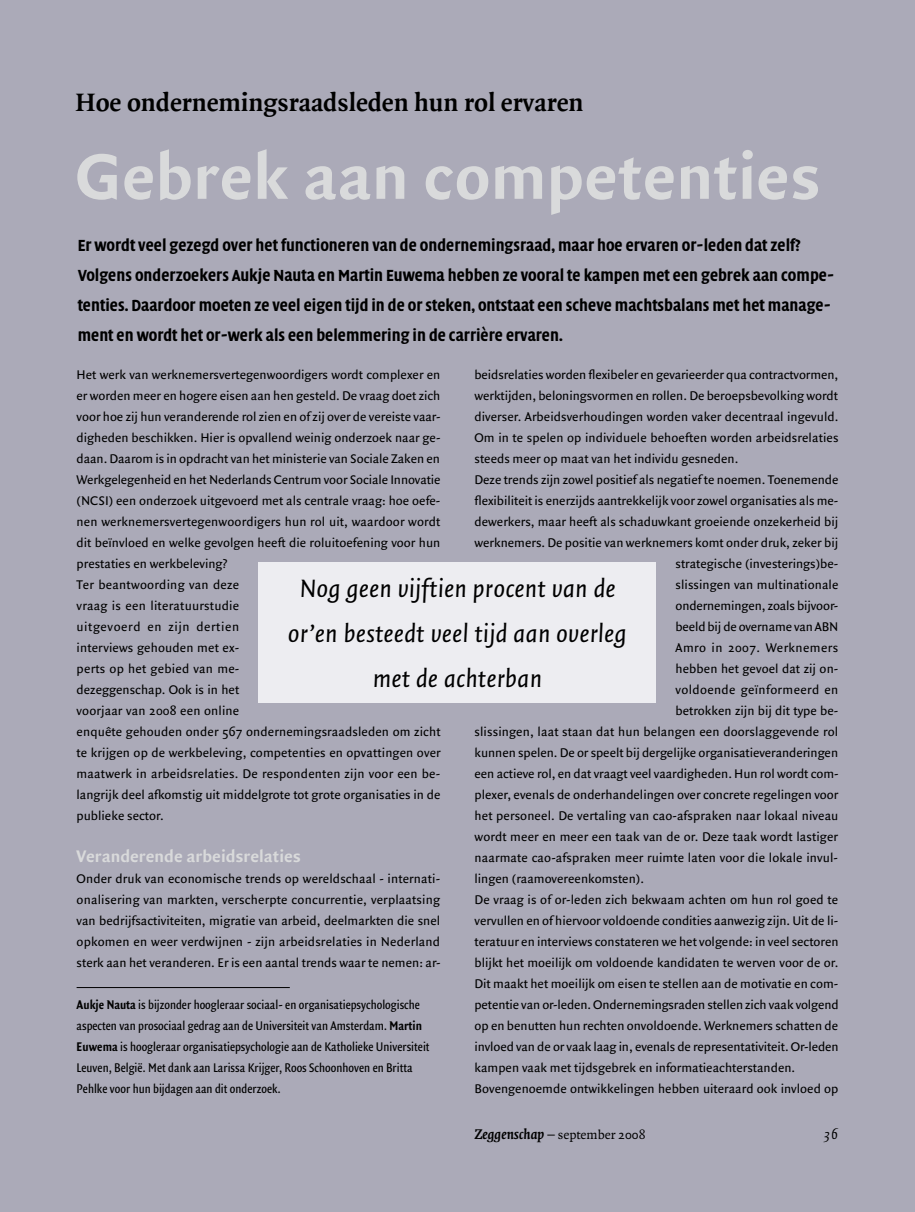
<style>
.page{position:relative;width:915px;height:1212px;background:#fff}
.page>*{position:absolute;margin:0;border:0;box-sizing:border-box;transform-origin:0 0}
.t1{font:700 69px "Quadraat Sans";color:#d9dadb}
.t2{font:italic 27px/45px "Quadraat Sans";color:#000;text-align:center}
.t3{font:700 27px "Quadraat";color:#000}
.t4{font:700 18px "Quadraat Sans";color:#d9dadb}
.t5{font:700 16.5px/30px "Quadraat Head";color:#000}
.t6{font:italic 15px "Quadraat";color:#000}
.t7{font:13.5px/21px "Quadraat Sans";color:#000}
.t8{font:13.5px/21px "Quadraat Sans Con";color:#000}
.t9{font:13.5px "Quadraat";color:#000}
.t10{font:13.5px "Quadraat Sans";letter-spacing:.025em;color:#000}
.t11{font:13.5px "Quadraat Sans";letter-spacing:.03em;color:#000}
.s1{font-weight:700}
.s2{font-weight:700;font-style:italic;font-size:15px}
.s3{font-style:italic;font-size:15px}
</style>
<div class="page">
<div style="left:0;top:0;width:914px;height:1212px;background:#abaab8"></div>
<hr style="left:77px;top:987px;width:213px;height:1px;background:#000">
<div style="left:258px;top:562px;width:398px;height:141px;background:#ededf1"></div>
<h2 class="t3" style="left:75px;top:87px;width:509px">Hoe ondernemingsraadsleden hun rol ervaren</h2>
<h1 class="t1" style="left:75px;top:138px;width:746px">Gebrek aan competenties</h1>
<p class="t5" style="left:78px;top:231px;width:757px">Er wordt veel gezegd over het functioneren van de ondernemingsraad, maar hoe ervaren or-leden dat zelf?<br>Volgens onderzoekers Aukje Nauta en Martin Euwema hebben ze vooral te kampen met een gebrek aan compe&shy;tenties. Daardoor moeten ze veel eigen tijd in de or steken, ontstaat een scheve machtsbalans met het manage&shy;ment en wordt het or-werk als een belemmering in de carrière ervaren.</p>
<p class="t7" style="left:474px;top:364px;width:365px">beidsrelaties worden flexibeler en gevarieerder qua contractvormen,</p>
<p class="t7" style="left:474px;top:385px;width:365px">werktijden, beloningsvormen en rollen. De beroepsbevolking wordt</p>
<p class="t7" style="left:474px;top:406px;width:365px">diverser. Arbeidsverhoudingen worden vaker decentraal ingevuld.</p>
<p class="t7" style="left:474px;top:427px;width:365px">Om in te spelen op individuele behoeften worden arbeidsrelaties</p>
<p class="t7" style="left:474px;top:448px;width:265px">steeds meer op maat van het individu gesneden.</p>
<p class="t7" style="left:474px;top:469px;width:365px">Deze trends zijn zowel positief als negatief te noemen. Toenemende</p>
<p class="t7" style="left:474px;top:490px;width:365px">flexibiliteit is enerzijds aantrekkelijk voor zowel organisaties als me-</p>
<p class="t7" style="left:474px;top:511px;width:365px">dewerkers, maar heeft als schaduwkant groeiende onzekerheid bij</p>
<p class="t7" style="left:474px;top:532px;width:365px">werknemers. De positie van werknemers komt onder druk, zeker bij</p>
<p class="t7" style="left:675px;top:553px;width:164px">strategische (investerings)be-</p>
<p class="t7" style="left:675px;top:574px;width:164px">slissingen van multinationale</p>
<p class="t7" style="left:675px;top:595px;width:164px">ondernemingen, zoals bijvoor-</p>
<p class="t7" style="left:675px;top:616px;width:164px">beeld bij de overname van ABN</p>
<p class="t11" style="left:675px;top:640px;width:164px">Amro in 2007. Werknemers</p>
<p class="t7" style="left:675px;top:658px;width:164px">hebben het gevoel dat zij on-</p>
<p class="t10" style="left:675px;top:682px;width:164px">voldoende geïnformeerd en</p>
<p class="t7" style="left:675px;top:700px;width:164px">betrokken zijn bij dit type be-</p>
<p class="t7" style="left:474px;top:721px;width:365px">slissingen, laat staan dat hun belangen een doorslaggevende rol</p>
<p class="t7" style="left:474px;top:742px;width:365px">kunnen spelen. De or speelt bij dergelijke organisatieveranderingen</p>
<p class="t7" style="left:474px;top:763px;width:365px">een actieve rol, en dat vraagt veel vaardigheden. Hun rol wordt com-</p>
<p class="t7" style="left:474px;top:784px;width:365px">plexer, evenals de onderhandelingen over concrete regelingen voor</p>
<p class="t7" style="left:474px;top:805px;width:365px">het personeel. De vertaling van cao-afspraken naar lokaal niveau</p>
<p class="t7" style="left:474px;top:826px;width:365px">wordt meer en meer een taak van de or. Deze taak wordt lastiger</p>
<p class="t7" style="left:474px;top:847px;width:365px">naarmate cao-afspraken meer ruimte laten voor die lokale invul-</p>
<p class="t7" style="left:474px;top:868px;width:171px">lingen (raamovereenkomsten).</p>
<p class="t7" style="left:474px;top:889px;width:365px">De vraag is of or-leden zich bekwaam achten om hun rol goed te</p>
<p class="t7" style="left:474px;top:910px;width:365px">vervullen en of hiervoor voldoende condities aanwezig zijn. Uit de li-</p>
<p class="t7" style="left:474px;top:931px;width:365px">teratuur en interviews constateren we het volgende: in veel sectoren</p>
<p class="t7" style="left:474px;top:952px;width:365px">blijkt het moeilijk om voldoende kandidaten te werven voor de or.</p>
<p class="t7" style="left:474px;top:973px;width:365px">Dit maakt het moeilijk om eisen te stellen aan de motivatie en com-</p>
<p class="t7" style="left:474px;top:994px;width:365px">petentie van or-leden. Ondernemingsraden stellen zich vaak volgend</p>
<p class="t7" style="left:474px;top:1015px;width:365px">op en benutten hun rechten onvoldoende. Werknemers schatten de</p>
<p class="t7" style="left:474px;top:1036px;width:365px">invloed van de or vaak laag in, evenals de representativiteit. Or-leden</p>
<p class="t7" style="left:474px;top:1058px;width:322px">kampen vaak met tijdsgebrek en informatieachterstanden.</p>
<p class="t7" style="left:474px;top:1079px;width:365px">Bovengenoemde ontwikkelingen hebben uiteraard ook invloed op</p>
<p class="t7" style="left:77px;top:364px;width:365px">Het werk van werknemersvertegenwoordigers wordt complexer en er worden meer en hogere eisen aan hen gesteld. De vraag doet zich voor hoe zij hun veranderende rol zien en of zij over de vereiste vaar&shy;digheden beschikken. Hier is opvallend weinig onderzoek naar ge&shy;daan. Daarom is in opdracht van het ministerie van Sociale Zaken en Werkgelegenheid en het Nederlands Centrum voor Sociale Innovatie (NCSI) een onderzoek uitgevoerd met als centrale vraag: hoe oefe&shy;nen werknemersvertegenwoordigers hun rol uit, waardoor wordt dit beïnvloed en welke gevolgen heeft die roluitoefening voor hun prestaties en werkbeleving?<br>Ter beantwoording van deze<br>vraag is een literatuurstudie<br>uitgevoerd en zijn dertien<br>interviews gehouden met ex-<br>perts op het gebied van me-<br>dezeggenschap. Ook is in het<br>voorjaar van 2008 een online<br>enquête gehouden onder 567 ondernemingsraadsleden om zicht te krijgen op de werkbeleving, competenties en opvattingen over maatwerk in arbeidsrelaties. De respondenten zijn voor een be&shy;langrijk deel afkomstig uit middelgrote tot grote organisaties in de publieke sector.</p>
<h3 class="t4" style="left:77px;top:846px;width:226px">Veranderende arbeidsrelaties</h3>
<p class="t7" style="left:77px;top:868px;width:365px;text-align:justify">Onder druk van economische trends op wereldschaal - internati&shy;onalisering van markten, verscherpte concurrentie, verplaatsing van bedrijfsactiviteiten, migratie van arbeid, deelmarkten die snel opkomen en weer verdwijnen - zijn arbeidsrelaties in Nederland sterk aan het veranderen. Er is een aantal trends waar te nemen: ar-</p>
<h2 class="t2" style="left:288px;top:567px;width:340px">Nog geen vijftien procent van de or’en besteedt veel tijd aan overleg met de achterban</h2>
<p class="t8" style="left:77px;top:994px;width:354px"><span class="s1">Aukje Nauta</span> is bijzonder hoogleraar sociaal- en organisatiepsychologische aspecten van prosociaal gedrag aan de Universiteit van Amsterdam. <span class="s1">Martin Euwema</span> is hoogleraar organisatiepsychologie aan de Katholieke Universiteit Leuven, België. Met dank aan Larissa Krijger, Roos Schoonhoven en Britta Pehlke voor hun bijdagen aan dit onderzoek.</p>
<p class="t9" style="left:474px;top:1128px;width:172px"><span class="s2">Zeggenschap</span> <span class="s3">–</span> september 2008</p>
<p class="t6" style="left:823px;top:1126px;width:17px">36</p>
</div>
